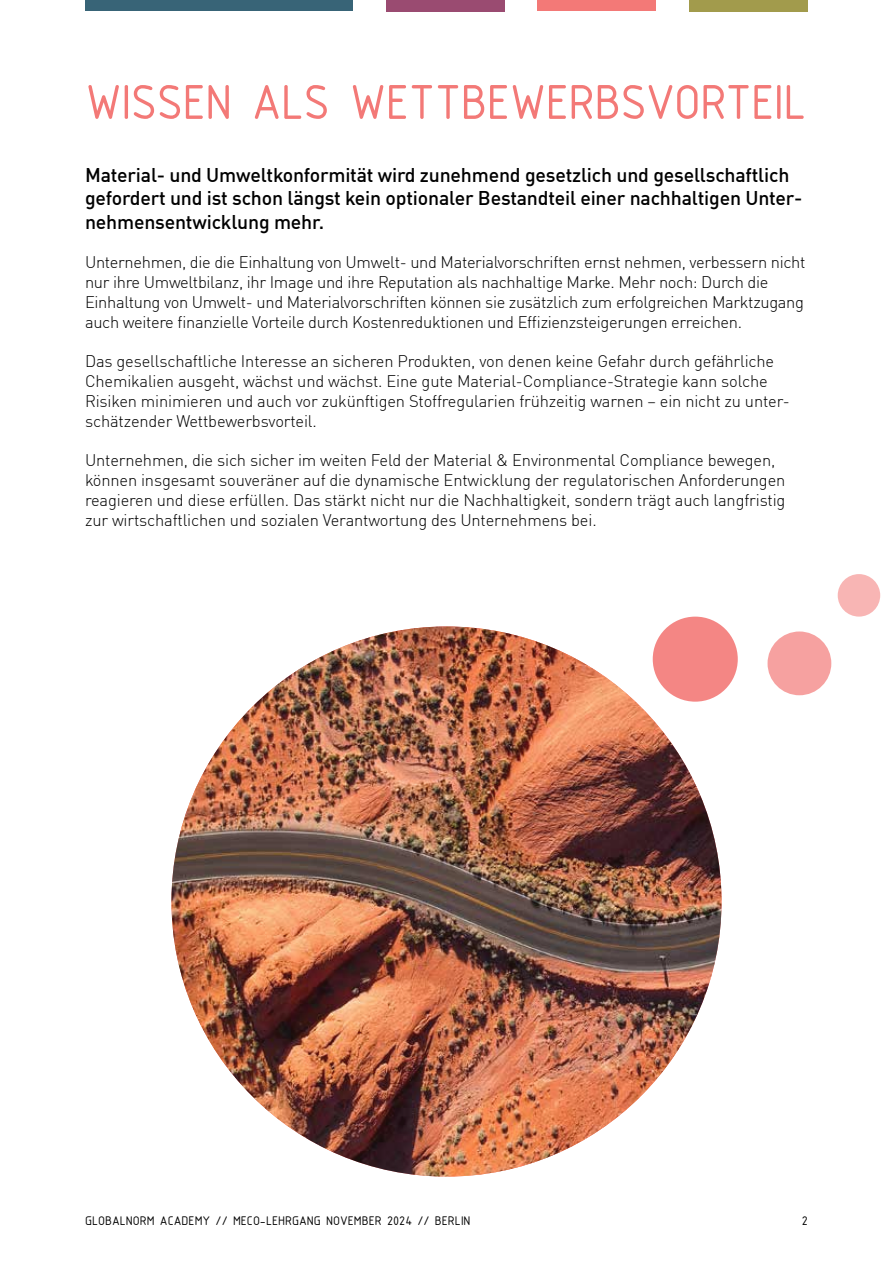
<style>
.page{position:relative;width:893px;height:1263px;background:#fff}
.page>*{position:absolute;margin:0;border:0;box-sizing:border-box;transform-origin:0 0}
.t1{font:52.5px "ISOCPEUR";letter-spacing:-.02em;color:#f37977}
.t2{font:500 19.5px/23.4px "DIN Offc";letter-spacing:-.01em;color:#000}
.t3{font:300 16.5px/19.8px "DIN Offc";letter-spacing:-.01em;color:#000}
.t4{font:13.5px "ISOCPEUR";color:#000}
</style>
<div class="page">
<div style="left:538px;top:0;width:118px;height:11px;background:#f37977"></div>
<div style="left:85px;top:0;width:268px;height:11px;background:#386477"></div>
<div style="left:689px;top:0;width:119px;height:11px;background:#a29b4c"></div>
<div style="left:386px;top:0;width:118px;height:11px;background:#9a4b71"></div>
<img style="left:171px;top:626px;width:550px;height:550px">
<div style="left:653px;top:617px;width:85px;height:85px;background:#f48684;border-radius:50%"></div>
<div style="left:838px;top:574px;width:42px;height:43px;background:#f8b5b4;border-radius:50%"></div>
<div style="left:767px;top:631px;width:64px;height:64px;background:#f6a1a0;border-radius:50%"></div>
<h1 class="t1" style="left:85px;top:68px;width:403px">WISSEN ALS WETTBEWERB</h1>
<h1 class="t1" style="left:620px;top:68px;width:182px">SVORTEIL</h1>
<p class="t2" style="left:85px;top:162px;width:719px">Material- und Umweltkonformität wird zunehmend gesetzlich und gesellschaftlich gefordert und ist schon längst kein optionaler Bestandteil einer nachhaltigen Unter&shy;nehmensentwicklung mehr.</p>
<p class="t3" style="left:85px;top:252px;width:722px">Unternehmen, die die Einhaltung von Umwelt- und Materialvorschriften ernst nehmen, verbessern nicht nur ihre Umweltbilanz, ihr Image und ihre Reputation als nachhaltige Marke. Mehr noch: Durch die Einhaltung von Umwelt- und Materialvorschriften können sie zusätzlich zum erfolgreichen Marktzugang auch weitere finanzielle Vorteile durch Kostenreduktionen und Effizienzsteigerungen erreichen.</p>
<p class="t3" style="left:85px;top:351px;width:706px">Das gesellschaftliche Interesse an sicheren Produkten, von denen keine Gefahr durch gefährliche Chemikalien ausgeht, wächst und wächst. Eine gute Material-Compliance-Strategie kann solche Risiken minimieren und auch vor zukünftigen Stoffregularien frühzeitig warnen – ein nicht zu unter&shy;schätzender Wettbewerbsvorteil.</p>
<p class="t3" style="left:85px;top:450px;width:702px">Unternehmen, die sich sicher im weiten Feld der Material &amp; Environmental Compliance bewegen, können insgesamt souveräner auf die dynamische Entwicklung der regulatorischen Anforderungen reagieren und diese erfüllen. Das stärkt nicht nur die Nachhaltigkeit, sondern trägt auch langfristig zur wirtschaftlichen und sozialen Verantwortung des Unternehmens bei.</p>
<p class="t4" style="left:85px;top:1212px;width:387px">GLOBALNORM ACADEMY // MECO-LEHRGANG NOVEMBER 2024 // BERLIN</p>
<p class="t4" style="left:802px;top:1212px;width:8px">2</p>
</div>
